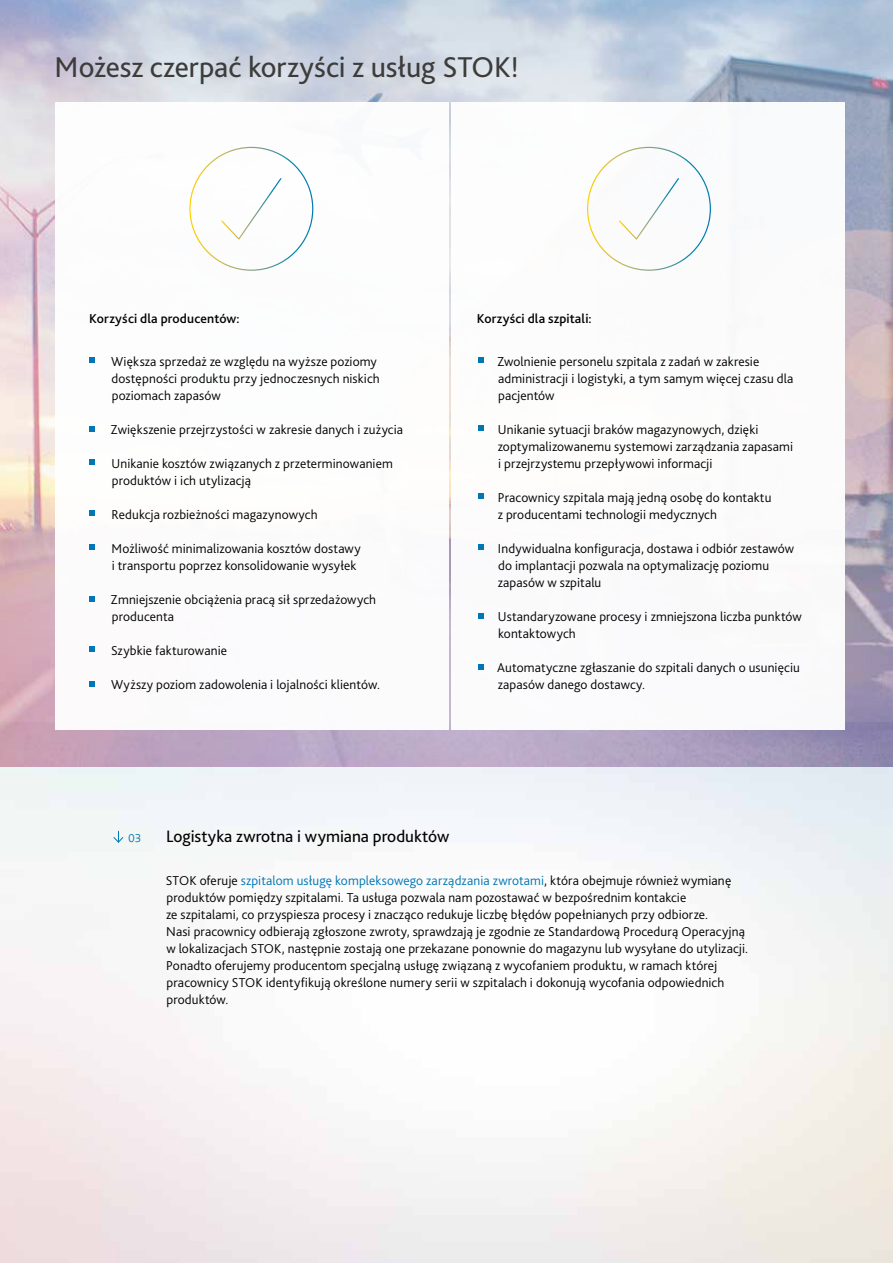
<style>
.page{position:relative;width:893px;height:1263px;background:#fff}
.page>*{position:absolute;margin:0;border:0;box-sizing:border-box;transform-origin:0 0}
.t1{font:30px "Bliss 2";color:#3c3c3b}
.t2{font:17.25px "Bliss 2";color:#000}
.t3{font:300 13.5px/17px "Bliss 2";letter-spacing:.01em;color:#000}
.t4{font:500 13.5px "Bliss 2";letter-spacing:.01em;color:#000}
.t5{font:300 12px "Bliss";color:#0077b4}
.s1{color:#0077b4}
</style>
<div class="page">
<img style="left:0;top:0;width:893px;height:766px">
<svg style="left:113px;top:830px;width:11px;height:13px"></svg>
<div style="left:55px;top:102px;width:394px;height:627px;background:#fff"></div>
<div style="left:452px;top:102px;width:393px;height:627px;background:#fff"></div>
<svg style="left:221px;top:178px;width:61px;height:62px"></svg>
<svg style="left:619px;top:178px;width:60px;height:62px"></svg>
<svg style="left:90px;top:358px;width:5px;height:5px"></svg>
<svg style="left:478px;top:358px;width:6px;height:5px"></svg>
<svg style="left:90px;top:459px;width:5px;height:5px"></svg>
<svg style="left:478px;top:425px;width:6px;height:5px"></svg>
<svg style="left:90px;top:426px;width:5px;height:5px"></svg>
<svg style="left:478px;top:664px;width:6px;height:5px"></svg>
<svg style="left:90px;top:511px;width:5px;height:5px"></svg>
<svg style="left:478px;top:494px;width:6px;height:5px"></svg>
<svg style="left:90px;top:544px;width:5px;height:5px"></svg>
<svg style="left:90px;top:597px;width:5px;height:5px"></svg>
<svg style="left:478px;top:544px;width:6px;height:6px"></svg>
<svg style="left:90px;top:647px;width:5px;height:5px"></svg>
<svg style="left:90px;top:681px;width:5px;height:5px"></svg>
<svg style="left:478px;top:613px;width:6px;height:5px"></svg>
<h1 class="t1" style="left:55px;top:48px;width:466px">Możesz czerpać korzyści z usług STOK!</h1>
<p class="t4" style="left:89px;top:310px;width:152px">Korzyści dla producentów:</p>
<p class="t4" style="left:477px;top:310px;width:116px">Korzyści dla szpitali:</p>
<p class="t3" style="left:111px;top:353px;width:270px">Większa sprzedaż ze względu na wyższe poziomy dostępności produktu przy jednoczesnych niskich poziomach zapasów</p>
<p class="t3" style="left:111px;top:421px;width:294px">Zwiększenie przejrzystości w zakresie danych i zużycia</p>
<p class="t3" style="left:111px;top:455px;width:283px">Unikanie kosztów związanych z przeterminowaniem produktów i ich utylizacją</p>
<p class="t3" style="left:112px;top:506px;width:208px">Redukcja rozbieżności magazynowych</p>
<p class="t3" style="left:112px;top:540px;width:251px">Możliwość minimalizowania kosztów dostawy i transportu poprzez konsolidowanie wysyłek</p>
<p class="t3" style="left:111px;top:591px;width:267px">Zmniejszenie obciążenia pracą sił sprzedażowych producenta</p>
<p class="t3" style="left:111px;top:642px;width:117px">Szybkie fakturowanie</p>
<p class="t3" style="left:111px;top:676px;width:270px">Wyższy poziom zadowolenia i lojalności klientów.</p>
<p class="t3" style="left:497px;top:353px;width:298px">Zwolnienie personelu szpitala z zadań w zakresie administracji i logistyki, a tym samym więcej czasu dla pacjentów</p>
<p class="t3" style="left:498px;top:421px;width:297px">Unikanie sytuacji braków magazynowych, dzięki zoptymalizowanemu systemowi zarządzania zapasami i przejrzystemu przepływowi informacji</p>
<p class="t3" style="left:498px;top:489px;width:275px">Pracownicy szpitala mają jedną osobę do kontaktu z producentami technologii medycznych</p>
<p class="t3" style="left:498px;top:540px;width:298px">Indywidualna konfiguracja, dostawa i odbiór zestawów do implantacji pozwala na optymalizację poziomu zapasów w szpitalu</p>
<p class="t3" style="left:498px;top:608px;width:306px">Ustandaryzowane procesy i zmniejszona liczba punktów kontaktowych</p>
<p class="t3" style="left:497px;top:659px;width:304px">Automatyczne zgłaszanie do szpitali danych o usunięciu zapasów danego dostawcy.</p>
<p class="t5" style="left:129px;top:832px;width:14px">03</p>
<p class="t2" style="left:166px;top:825px;width:285px">Logistyka zwrotna i wymiana produktów</p>
<p class="t3" style="left:166px;top:871px;width:584px">STOK oferuje <span class="s1">szpitalom usługę kompleksowego zarządzania zwrotami</span>, która obejmuje również wymianę produktów pomiędzy szpitalami. Ta usługa pozwala nam pozostawać w bezpośrednim kontakcie<br>ze szpitalami, co przyspiesza procesy i znacząco redukuje liczbę błędów popełnianych przy odbiorze.<br>Nasi pracownicy odbierają zgłoszone zwroty, sprawdzają je zgodnie ze Standardową Procedurą Operacyjną w lokalizacjach STOK, następnie zostają one przekazane ponownie do magazynu lub wysyłane do utylizacji.<br>Ponadto oferujemy producentom specjalną usługę związaną z wycofaniem produktu, w ramach której pracownicy STOK identyfikują określone numery serii w szpitalach i dokonują wycofania odpowiednich produktów.</p>
</div>
